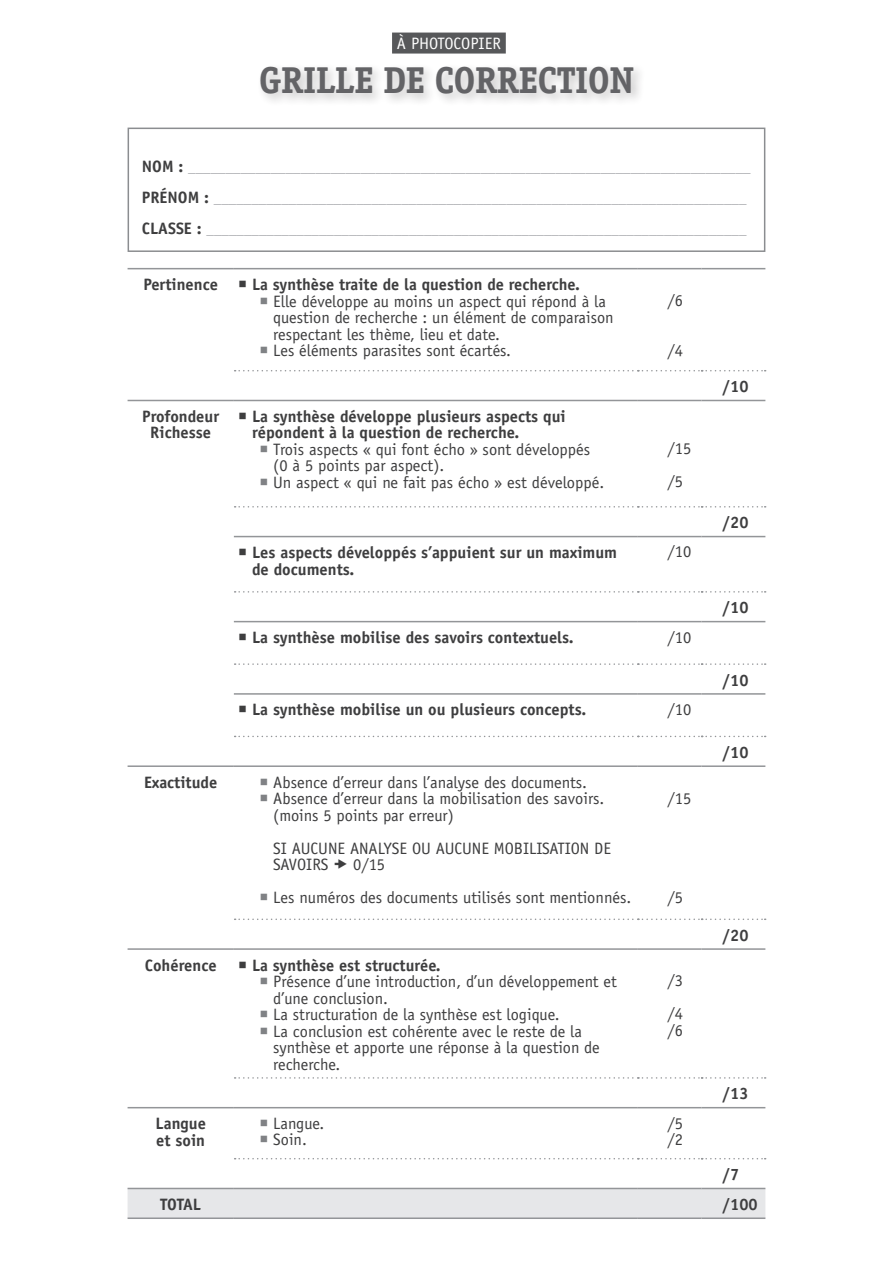
<style>
.page{position:relative;width:893px;height:1263px;background:#fff}
.page>*{position:absolute;margin:0;border:0;box-sizing:border-box;transform-origin:0 0}
.t1{font:700 37.5px "Officina Serif";letter-spacing:-.025em;color:#636366}
.t2{font:16.5px/16.5px "Officina Sans";color:#3e3e3f}
.t3{font:700 16.5px/16.5px "Officina Sans";color:#3e3e3f}
.Q_-_QUESTION{font:16.5px "Officina Sans";color:#fff}
.Q_-_QUESTION-2{font:15px "Officina Sans";color:#a8a9ad}
.s1{font-weight:700;font-size:16.5px;color:#3e3e3f}
.s2{color:#808285}
</style>
<div class="page">
<div style="left:256px;top:63px;width:391px;height:44px;background:#231f20;opacity:.25"></div>
<div style="left:128px;top:1189px;width:637px;height:28px;background:#e6e7e9"></div>
<hr style="left:128px;top:268px;width:106px;height:1px;background:#939598">
<hr style="left:234px;top:268px;width:404px;height:1px;background:#939598">
<hr style="left:638px;top:268px;width:64px;height:1px;background:#939598">
<hr style="left:702px;top:268px;width:63px;height:1px;background:#939598">
<hr style="left:128px;top:1217px;width:106px;height:2px;background:#939598">
<hr style="left:234px;top:1217px;width:404px;height:2px;background:#939598">
<hr style="left:638px;top:1217px;width:64px;height:2px;background:#939598">
<hr style="left:702px;top:1217px;width:63px;height:2px;background:#939598">
<hr style="left:128px;top:400px;width:106px;height:1px;background:#939598">
<hr style="left:234px;top:400px;width:404px;height:1px;background:#939598">
<hr style="left:638px;top:400px;width:64px;height:1px;background:#939598">
<hr style="left:702px;top:400px;width:63px;height:1px;background:#939598">
<hr style="left:234px;top:536px;width:404px;height:1px;background:#939598">
<hr style="left:638px;top:536px;width:64px;height:1px;background:#939598">
<hr style="left:702px;top:536px;width:63px;height:1px;background:#939598">
<hr style="left:234px;top:621px;width:404px;height:1px;background:#939598">
<hr style="left:638px;top:621px;width:64px;height:1px;background:#939598">
<hr style="left:702px;top:621px;width:63px;height:1px;background:#939598">
<hr style="left:234px;top:693px;width:404px;height:2px;background:#939598">
<hr style="left:638px;top:693px;width:64px;height:2px;background:#939598">
<hr style="left:702px;top:693px;width:63px;height:2px;background:#939598">
<hr style="left:128px;top:765px;width:106px;height:2px;background:#939598">
<hr style="left:234px;top:765px;width:404px;height:2px;background:#939598">
<hr style="left:638px;top:765px;width:64px;height:2px;background:#939598">
<hr style="left:702px;top:765px;width:63px;height:2px;background:#939598">
<hr style="left:128px;top:948px;width:106px;height:2px;background:#939598">
<hr style="left:234px;top:948px;width:404px;height:2px;background:#939598">
<hr style="left:638px;top:948px;width:64px;height:2px;background:#939598">
<hr style="left:702px;top:948px;width:63px;height:2px;background:#939598">
<hr style="left:128px;top:1107px;width:106px;height:1px;background:#939598">
<hr style="left:234px;top:1107px;width:404px;height:1px;background:#939598">
<hr style="left:638px;top:1107px;width:64px;height:1px;background:#939598">
<hr style="left:702px;top:1107px;width:63px;height:1px;background:#939598">
<hr style="left:128px;top:1188px;width:106px;height:1px;background:#939598">
<hr style="left:234px;top:1188px;width:404px;height:1px;background:#939598">
<hr style="left:638px;top:1188px;width:64px;height:1px;background:#939598">
<hr style="left:702px;top:1188px;width:63px;height:1px;background:#939598">
<svg style="left:235px;top:370px;width:531px;height:1px"></svg>
<svg style="left:235px;top:591px;width:531px;height:2px"></svg>
<svg style="left:235px;top:506px;width:531px;height:1px"></svg>
<svg style="left:235px;top:663px;width:531px;height:2px"></svg>
<svg style="left:235px;top:736px;width:531px;height:1px"></svg>
<svg style="left:235px;top:918px;width:531px;height:2px"></svg>
<svg style="left:235px;top:1077px;width:531px;height:2px"></svg>
<svg style="left:235px;top:1158px;width:531px;height:1px"></svg>
<div style="left:392px;top:33px;width:114px;height:21px;background:#57585a"></div>
<div style="left:128px;top:128px;width:637px;height:124px;border:2px solid #8b8d90"></div>
<p class="Q_-_QUESTION" style="left:397px;top:34px;width:105px">À PHOTOCOPIER</p>
<p class="t1" style="left:259px;top:57px;width:377px">GRILLE DE CORRECTION</p>
<p class="Q_-_QUESTION-2" style="left:142px;top:158px;width:610px"><span class="s1">NOM :</span> ___________________________________________________________________________</p>
<p class="Q_-_QUESTION-2" style="left:142px;top:189px;width:606px"><span class="s1">PRÉNOM :</span> _______________________________________________________________________</p>
<p class="Q_-_QUESTION-2" style="left:142px;top:220px;width:606px"><span class="s1">CLASSE :</span> ________________________________________________________________________</p>
<p class="t3" style="left:143px;top:276px;width:76px">Pertinence</p>
<p class="t3" style="left:238px;top:276px;width:343px">○ La synthèse traite de la question de recherche.</p>
<p class="t2" style="left:273px;top:293px;width:342px;text-indent:-14px"><span class="s2">○</span> Elle développe au moins un aspect qui répond à la question de recherche : un élément de comparaison respectant les thème, lieu et date.</p>
<p class="t2" style="left:259px;top:342px;width:253px"><span class="s2">○</span> Les éléments parasites sont écartés.</p>
<p class="t3" style="left:142px;top:408px;width:79px">Profondeur</p>
<p class="t3" style="left:150px;top:424px;width:62px">Richesse</p>
<p class="t3" style="left:252px;top:408px;width:315px;text-indent:-14px">○ La synthèse développe plusieurs aspects qui répondent à la question de recherche.</p>
<p class="t2" style="left:273px;top:441px;width:318px;text-indent:-14px"><span class="s2">○</span> Trois aspects « qui font écho » sont développés (0 à 5 points par aspect).</p>
<p class="t2" style="left:259px;top:474px;width:346px"><span class="s2">○</span> Un aspect « qui ne fait pas écho » est développé.</p>
<p class="t2" style="left:668px;top:292px;width:17px">/6</p>
<p class="t2" style="left:668px;top:342px;width:17px">/4</p>
<p class="t2" style="left:668px;top:441px;width:25px">/15</p>
<p class="t2" style="left:668px;top:474px;width:17px">/5</p>
<p class="t3" style="left:252px;top:544px;width:367px;text-indent:-14px">○ Les aspects développés s’appuient sur un maximum de documents.</p>
<p class="t2" style="left:668px;top:544px;width:25px">/10</p>
<p class="t3" style="left:238px;top:629px;width:337px">○ La synthèse mobilise des savoirs contextuels.</p>
<p class="t2" style="left:668px;top:629px;width:25px">/10</p>
<p class="t3" style="left:238px;top:701px;width:350px">○ La synthèse mobilise un ou plusieurs concepts.</p>
<p class="t2" style="left:668px;top:701px;width:25px">/10</p>
<p class="t3" style="left:144px;top:774px;width:75px">Exactitude</p>
<p class="t2" style="left:259px;top:774px;width:329px"><span class="s2">○</span> Absence d’erreur dans l’analyse des documents.</p>
<p class="t2" style="left:273px;top:790px;width:333px;text-indent:-14px"><span class="s2">○</span> Absence d’erreur dans la mobilisation des savoirs. (moins 5 points par erreur)</p>
<p class="t2" style="left:273px;top:840px;width:339px">SI AUCUNE ANALYSE OU AUCUNE MOBILISATION DE<br>SAVOIRS</p>
<p class="t2" style="left:353px;top:856px;width:34px">0/15</p>
<p class="t2" style="left:259px;top:889px;width:373px"><span class="s2">○</span> Les numéros des documents utilisés sont mentionnés.</p>
<p class="t3" style="left:145px;top:956px;width:73px">Cohérence</p>
<p class="t3" style="left:238px;top:956px;width:204px">○ La synthèse est structurée.</p>
<p class="t2" style="left:273px;top:973px;width:345px;text-indent:-14px"><span class="s2">○</span> Présence d’une introduction, d’un développement et d’une conclusion.</p>
<p class="t2" style="left:259px;top:1006px;width:302px"><span class="s2">○</span> La structuration de la synthèse est logique.</p>
<p class="t2" style="left:273px;top:1023px;width:328px;text-indent:-14px"><span class="s2">○</span> La conclusion est cohérente avec le reste de la synthèse et apporte une réponse à la question de recherche.</p>
<p class="t3" style="left:156px;top:1115px;width:52px">Langue</p>
<p class="t3" style="left:156px;top:1131px;width:50px">et soin</p>
<p class="t2" style="left:259px;top:1115px;width:67px"><span class="s2">○</span> Langue.</p>
<p class="t2" style="left:259px;top:1131px;width:49px"><span class="s2">○</span> Soin.</p>
<p class="t2" style="left:668px;top:790px;width:25px">/15</p>
<p class="t2" style="left:668px;top:889px;width:17px">/5</p>
<p class="t2" style="left:668px;top:973px;width:17px">/3</p>
<p class="t2" style="left:668px;top:1006px;width:17px">/4</p>
<p class="t2" style="left:668px;top:1022px;width:17px">/6</p>
<p class="t2" style="left:668px;top:1115px;width:17px">/5</p>
<p class="t2" style="left:668px;top:1131px;width:17px">/2</p>
<p class="t3" style="left:723px;top:378px;width:27px">/10</p>
<p class="t3" style="left:723px;top:514px;width:27px">/20</p>
<p class="t3" style="left:723px;top:599px;width:27px">/10</p>
<p class="t3" style="left:723px;top:672px;width:27px">/10</p>
<p class="t3" style="left:723px;top:744px;width:27px">/10</p>
<p class="t3" style="left:723px;top:927px;width:27px">/20</p>
<p class="t3" style="left:723px;top:1085px;width:27px">/13</p>
<p class="t3" style="left:723px;top:1166px;width:18px">/7</p>
<p class="t3" style="left:160px;top:1196px;width:42px">TOTAL</p>
<p class="t3" style="left:723px;top:1196px;width:36px">/100</p>
</div>
